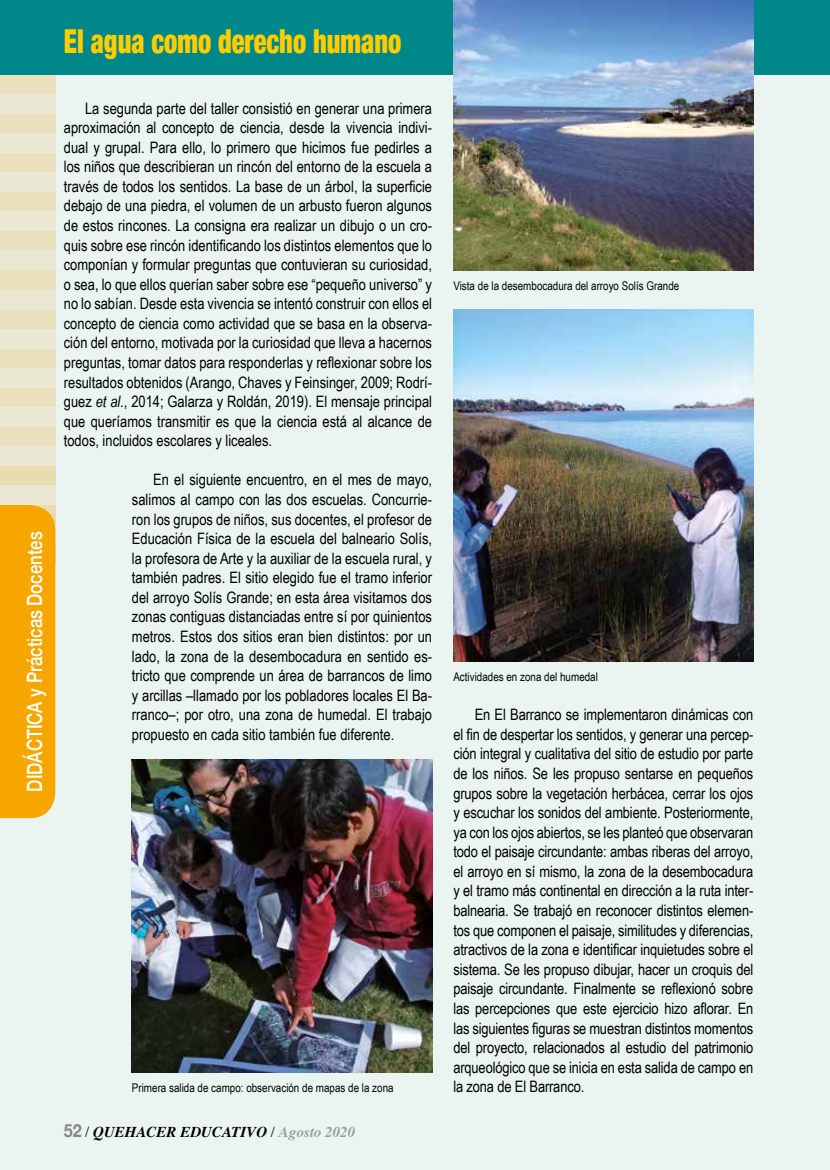
<style>
.page{position:relative;width:830px;height:1170px;background:#fff}
.page>*{position:absolute;margin:0;border:0;box-sizing:border-box;transform-origin:0 0}
.t1{font:900 condensed 33px "Helvetica Neue";color:#fc0;scale:.8 1}
.t2{font:500 21px "Helvetica Neue";color:#fff;scale:.8 1}
.t3{font:15.75px/19.5px "Arial Narrow";color:#000;text-align:justify}
.t4{font:italic 700 15px "Times";color:#000}
.t5{font:12px "Arial Narrow";color:#000}
.s1{font-style:italic}
.s2{font-family:"Helvetica Neue";font-style:normal;font-size:18px;color:#878787}
.s3{font-weight:400;font-style:normal}
.s4{color:#9d9d9c}
</style>
<div class="page">
<div style="left:0;top:0;width:829px;height:1169px;background:#eaf5f1"></div>
<div style="left:0;top:74px;width:55px;height:20px;background:#eae0be"></div>
<div style="left:0;top:153px;width:55px;height:19px;background:#eae0be"></div>
<div style="left:0;top:270px;width:55px;height:20px;background:#eae0be"></div>
<div style="left:0;top:387px;width:55px;height:20px;background:#eae0be"></div>
<div style="left:0;top:114px;width:55px;height:19px;background:#eae0be"></div>
<div style="left:0;top:231px;width:55px;height:19px;background:#eae0be"></div>
<div style="left:0;top:348px;width:55px;height:20px;background:#eae0be"></div>
<div style="left:0;top:192px;width:55px;height:19px;background:#eae0be"></div>
<div style="left:0;top:309px;width:55px;height:20px;background:#eae0be"></div>
<div style="left:0;top:426px;width:55px;height:20px;background:#eae0be"></div>
<div style="left:0;top:466px;width:55px;height:19px;background:#e9dcb3"></div>
<div style="left:0;top:94px;width:55px;height:20px;background:#eae8d3"></div>
<div style="left:0;top:172px;width:55px;height:20px;background:#eae8d3"></div>
<div style="left:0;top:290px;width:55px;height:19px;background:#eae8d3"></div>
<div style="left:0;top:407px;width:55px;height:19px;background:#eae8d3"></div>
<div style="left:0;top:133px;width:55px;height:20px;background:#eae8d3"></div>
<div style="left:0;top:250px;width:55px;height:20px;background:#eae8d3"></div>
<div style="left:0;top:368px;width:55px;height:19px;background:#eae8d3"></div>
<div style="left:0;top:211px;width:55px;height:20px;background:#eae8d3"></div>
<div style="left:0;top:329px;width:55px;height:19px;background:#eae8d3"></div>
<div style="left:0;top:446px;width:55px;height:20px;background:#eae8d3"></div>
<div style="left:0;top:485px;width:55px;height:20px;background:#eae8d3"></div>
<div style="left:0;top:505px;width:55px;height:313px;background:#f7a600"></div>
<div style="left:0;top:0;width:829px;height:74px;background:#008789"></div>
<img style="left:453px;top:309px;width:300px;height:352px">
<img style="left:132px;top:759px;width:300px;height:313px">
<img style="left:453px;top:0;width:300px;height:270px">
<h2 class="t2" style="left:18px;top:791px;width:326px;rotate:-90deg">DIDÁCTICA y Prácticas Docentes</h2>
<h1 class="t1" style="left:64px;top:14px;width:423px">El agua como derecho humano</h1>
<p class="t3" style="left:64px;top:98px;width:369px;text-indent:21px">La segunda parte del taller consistió en generar una primera aproximación al concepto de ciencia, desde la vivencia indivi&shy;dual y grupal. Para ello, lo primero que hicimos fue pedirles a los niños que describieran un rincón del entorno de la escuela a través de todos los sentidos. La base de un árbol, la superficie debajo de una piedra, el volumen de un arbusto fueron algunos de estos rincones. La consigna era realizar un dibujo o un cro&shy;quis sobre ese rincón identificando los distintos elementos que lo componían y formular preguntas que contuvieran su curiosidad, o sea, lo que ellos querían saber sobre ese “pequeño universo” y no lo sabían. Desde esta vivencia se intentó construir con ellos el concepto de ciencia como actividad que se basa en la observa&shy;ción del entorno, motivada por la curiosidad que lleva a hacernos preguntas, tomar datos para responderlas y reflexionar sobre los resultados obtenidos (Arango, Chaves y Feinsinger, 2009; Rodrí&shy;guez <span class="s1">et al.</span>, 2014; Galarza y Roldán, 2019). El mensaje principal que queríamos transmitir es que la ciencia está al alcance de todos, incluidos escolares y liceales.</p>
<p class="t3" style="left:132px;top:469px;width:301px;text-indent:21px">En el siguiente encuentro, en el mes de mayo, salimos al campo con las dos escuelas. Concurrie&shy;ron los grupos de niños, sus docentes, el profesor de Educación Física de la escuela del balneario Solís, la profesora de Arte y la auxiliar de la escuela rural, y también padres. El sitio elegido fue el tramo inferior del arroyo Solís Grande; en esta área visitamos dos zonas contiguas distanciadas entre sí por quinientos metros. Estos dos sitios eran bien distintos: por un lado, la zona de la desembocadura en sentido es&shy;tricto que comprende un área de barrancos de limo y arcillas –llamado por los pobladores locales El Ba&shy;rranco–; por otro, una zona de humedal. El trabajo propuesto en cada sitio también fue diferente.</p>
<p class="t5" style="left:132px;top:1078px;width:263px">Primera salida de campo: observación de mapas de la zona</p>
<p class="t4" style="left:64px;top:1117px;width:293px"><span class="s2">52</span> <span class="s3">/</span> QUEHACER EDUCATIVO <span class="s3">/</span> <span class="s4">Agosto 2020</span></p>
<p class="t5" style="left:453px;top:277px;width:227px">Vista de la desembocadura del arroyo Solís Grande</p>
<p class="t5" style="left:453px;top:668px;width:146px">Actividades en zona del humedal</p>
<p class="t3" style="left:453px;top:704px;width:301px;text-indent:21px">En El Barranco se implementaron dinámicas con el fin de despertar los sentidos, y generar una percep&shy;ción integral y cualitativa del sitio de estudio por parte de los niños. Se les propuso sentarse en pequeños grupos sobre la vegetación herbácea, cerrar los ojos y escuchar los sonidos del ambiente. Posteriormente, ya con los ojos abiertos, se les planteó que observaran todo el paisaje circundante: ambas riberas del arroyo, el arroyo en sí mismo, la zona de la desembocadura y el tramo más continental en dirección a la ruta inter&shy;balnearia. Se trabajó en reconocer distintos elemen&shy;tos que componen el paisaje, similitudes y diferencias, atractivos de la zona e identificar inquietudes sobre el sistema. Se les propuso dibujar, hacer un croquis del paisaje circundante. Finalmente se reflexionó sobre las percepciones que este ejercicio hizo aflorar. En las siguientes figuras se muestran distintos momentos del proyecto, relacionados al estudio del patrimonio arqueológico que se inicia en esta salida de campo en la zona de El Barranco.</p>
</div>
